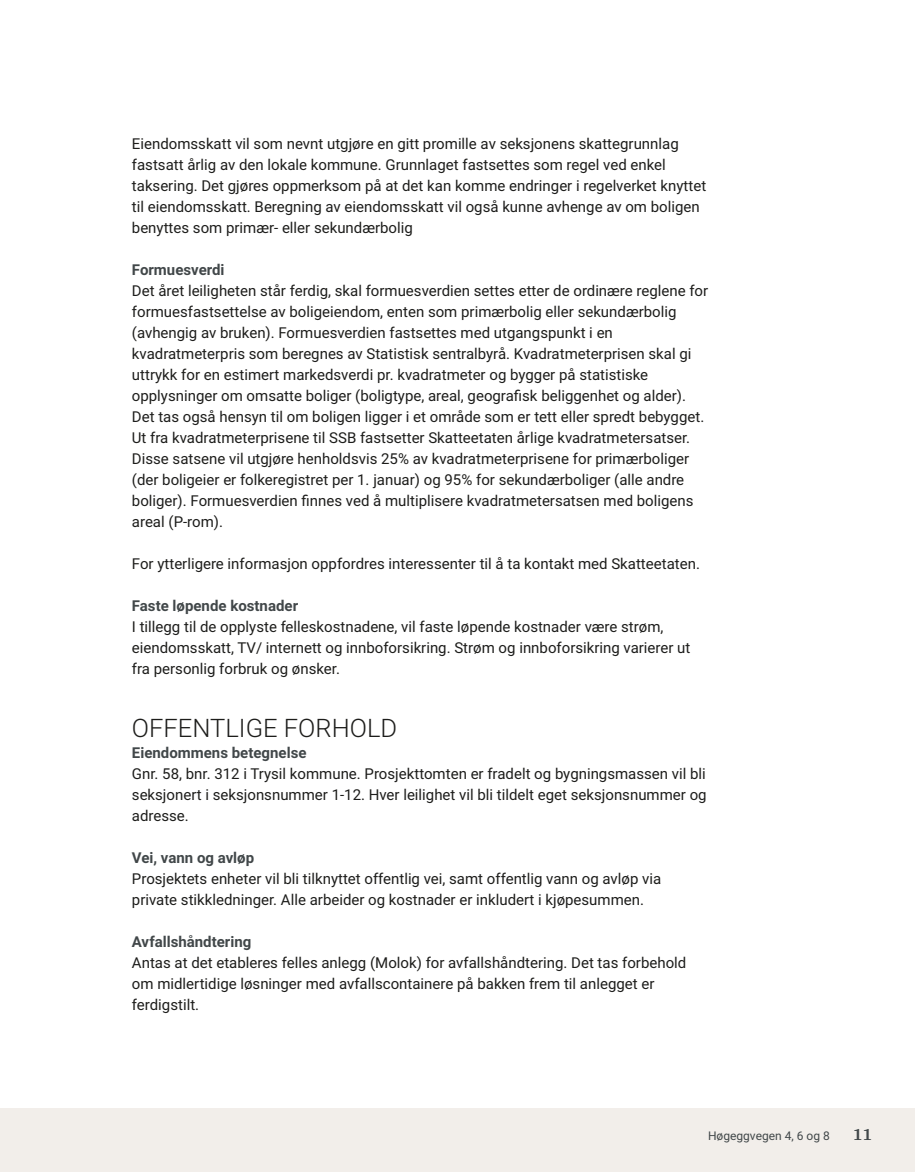
<style>
.page{position:relative;width:915px;height:1172px;background:#fff}
.page>*{position:absolute;margin:0;border:0;box-sizing:border-box;transform-origin:0 0}
.t1{font:300 25.5px "Roboto";color:#1d1d1b}
.t2{font:700 18px "Arya";color:#414749}
.t3{font:15px/21px "Roboto";color:#1d1d1b}
.t4{font:700 15px "Roboto";color:#414749}
.t5{font:12px "Roboto";color:#414749}
</style>
<div class="page">
<div style="left:0;top:1108px;width:914px;height:64px;background:#f2eeea"></div>
<p class="t3" style="left:132px;top:132px;width:575px">Eiendomsskatt vil som nevnt utgjøre en gitt promille av seksjonens skattegrunnlag fastsatt årlig av den lokale kommune. Grunnlaget fastsettes som regel ved enkel taksering. Det gjøres oppmerksom på at det kan komme endringer i regelverket knyttet til eiendomsskatt. Beregning av eiendomsskatt vil også kunne avhenge av om boligen benyttes som primær‑ eller sekundærbolig</p>
<p class="t4" style="left:132px;top:259px;width:94px">Formuesverdi</p>
<p class="t3" style="left:132px;top:279px;width:577px">Det året leiligheten står ferdig, skal formuesverdien settes etter de ordinære reglene for formuesfastsettelse av boligeiendom, enten som primærbolig eller sekundærbolig (avhengig av bruken). Formuesverdien fastsettes med utgangspunkt i en kvadratmeterpris som beregnes av Statistisk sentralbyrå. Kvadratmeterprisen skal gi uttrykk for en estimert markedsverdi pr. kvadratmeter og bygger på statistiske opplysninger om omsatte boliger (boligtype, areal, geografisk beliggenhet og alder).<br>Det tas også hensyn til om boligen ligger i et område som er tett eller spredt bebygget.<br>Ut fra kvadratmeterprisene til SSB fastsetter Skatteetaten årlige kvadratmetersatser.<br>Disse satsene vil utgjøre henholdsvis 25% av kvadratmeterprisene for primærboliger (der boligeier er folkeregistret per 1. januar) og 95% for sekundærboliger (alle andre boliger). Formuesverdien finnes ved å multiplisere kvadratmetersatsen med boligens areal (P‑rom).</p>
<p class="t3" style="left:132px;top:552px;width:569px">For ytterligere informasjon oppfordres interessenter til å ta kontakt med Skatteetaten.</p>
<p class="t4" style="left:132px;top:595px;width:168px">Faste løpende kostnader</p>
<p class="t3" style="left:132px;top:615px;width:560px">I tillegg til de opplyste felleskostnadene, vil faste løpende kostnader være strøm, eiendomsskatt, TV/ internett og innboforsikring. Strøm og innboforsikring varierer ut fra personlig forbruk og ønsker.</p>
<h1 class="t1" style="left:132px;top:710px;width:267px">OFFENTLIGE FORHOLD</h1>
<p class="t4" style="left:132px;top:742px;width:176px">Eiendommens betegnelse</p>
<p class="t3" style="left:132px;top:762px;width:576px;text-align:justify">Gnr. 58, bnr. 312 i Trysil kommune. Prosjekttomten er fradelt og bygningsmassen vil bli seksjonert i seksjonsnummer 1‑12. Hver leilighet vil bli tildelt eget seksjonsnummer og adresse.</p>
<p class="t4" style="left:132px;top:847px;width:124px">Vei, vann og avløp</p>
<p class="t3" style="left:132px;top:867px;width:530px">Prosjektets enheter vil bli tilknyttet offentlig vei, samt offentlig vann og avløp via private stikkledninger. Alle arbeider og kostnader er inkludert i kjøpesummen.</p>
<p class="t4" style="left:132px;top:931px;width:121px">Avfallshåndtering</p>
<p class="t3" style="left:132px;top:951px;width:555px">Antas at det etableres felles anlegg (Molok) for avfallshåndtering. Det tas forbehold om midlertidige løsninger med avfallscontainere på bakken frem til anlegget er ferdigstilt.</p>
<p class="t5" style="left:707px;top:1127px;width:123px">Høgeggvegen 4, 6 og 8</p>
<p class="t2" style="left:852px;top:1123px;width:21px">11</p>
</div>
